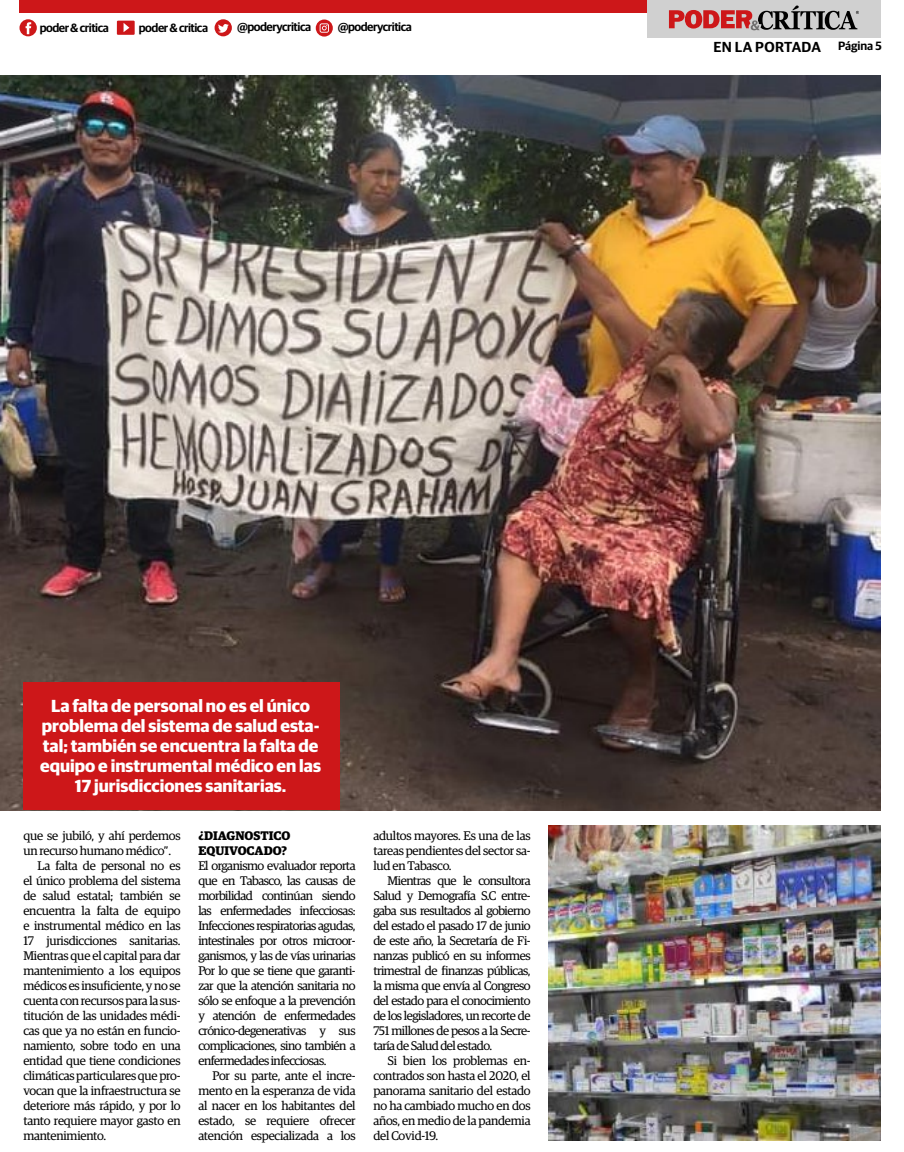
<style>
.page{position:relative;width:904px;height:1152px;background:#fff}
.page>*{position:absolute;margin:0;border:0;box-sizing:border-box;transform-origin:0 0}
.t1{font:700 17.5px/20px "Guardian Sans";color:#fff;text-align:center}
.t2{font:600 14.5px "Guardian Sans";letter-spacing:.02em;color:#000}
.t3{font:12.5px/15px "Guardian Egyp";letter-spacing:-.02em;color:#000;text-align:justify}
.t4{font:700 12.5px/15px "Guardian Egyp";color:#000}
.t5{font:600 12px "Guardian Sans";letter-spacing:-.04em;color:#000}
.s1{font-size:12px}
</style>
<div class="page">
<div style="left:647px;top:0;width:234px;height:38px;background:#d0d0d0"></div>
<div style="left:19px;top:0;width:628px;height:13px;background:#cd1719"></div>
<svg style="left:669px;top:6px;width:190px;height:24px"></svg>
<img style="left:548px;top:825px;width:332px;height:315px">
<img style="left:0;top:75px;width:880px;height:735px">
<div style="left:23px;top:682px;width:317px;height:128px;background:#cd1719"></div>
<svg style="left:117px;top:21px;width:18px;height:14px"></svg>
<svg style="left:316px;top:19px;width:17px;height:18px"></svg>
<svg style="left:214px;top:19px;width:18px;height:17px"></svg>
<svg style="left:19px;top:19px;width:18px;height:17px"></svg>
<p class="t5" style="left:40px;top:19px;width:71px">poder &amp; critica</p>
<p class="t5" style="left:139px;top:19px;width:71px">poder &amp; critica</p>
<p class="t5" style="left:237px;top:18px;width:76px">@poderycritica</p>
<p class="t5" style="left:338px;top:18px;width:76px">@poderycritica</p>
<p class="t2" style="left:713px;top:36px;width:170px">EN LA PORTADA <span class="s1">Página 5</span></p>
<h1 class="t1" style="left:40px;top:694px;width:282px">La falta de personal no es el único problema del sistema de salud esta&shy;tal; también se encuentra la falta de equipo e instrumental médico en las 17 jurisdicciones sanitarias.</h1>
<p class="t3" style="left:23px;top:827px;width:159px">que se jubiló, y ahí perdemos</p>
<p class="t3" style="left:23px;top:842px;width:149px">un recurso humano médico”.</p>
<p class="t3" style="left:38px;top:857px;width:144px">La falta de personal no es</p>
<p class="t3" style="left:23px;top:872px;width:159px">el único problema del sistema</p>
<p class="t3" style="left:23px;top:887px;width:159px">de salud estatal; también se</p>
<p class="t3" style="left:23px;top:902px;width:159px">encuentra la falta de equipo</p>
<p class="t3" style="left:23px;top:917px;width:159px">e instrumental médico en las</p>
<p class="t3" style="left:23px;top:932px;width:159px">17 jurisdicciones sanitarias.</p>
<p class="t3" style="left:23px;top:947px;width:159px">Mientras que el capital para dar</p>
<p class="t3" style="left:23px;top:962px;width:159px">mantenimiento a los equipos</p>
<p class="t3" style="left:23px;top:977px;width:159px">médicos es insuficiente, y no se</p>
<p class="t3" style="left:23px;top:992px;width:159px">cuenta con recursos para la sus-</p>
<p class="t3" style="left:23px;top:1007px;width:159px">titución de las unidades médi-</p>
<p class="t3" style="left:23px;top:1022px;width:159px">cas que ya no están en funcio-</p>
<p class="t3" style="left:23px;top:1037px;width:159px">namiento, sobre todo en una</p>
<p class="t3" style="left:23px;top:1052px;width:159px">entidad que tiene condiciones</p>
<p class="t3" style="left:23px;top:1067px;width:159px">climáticas particulares que pro-</p>
<p class="t3" style="left:23px;top:1082px;width:159px">vocan que la infraestructura se</p>
<p class="t3" style="left:23px;top:1097px;width:159px">deteriore más rápido, y por lo</p>
<p class="t3" style="left:23px;top:1112px;width:159px">tanto requiere mayor gasto en</p>
<p class="t3" style="left:23px;top:1127px;width:84px">mantenimiento.</p>
<p class="t4" style="left:198px;top:827px;width:93px">¿DIAGNOSTICO<br>EQUIVOCADO?</p>
<p class="t3" style="left:198px;top:857px;width:159px">El organismo evaluador reporta que en Tabasco, las causas de morbilidad continúan siendo las enfermedades infecciosas:<br>Infecciones respiratorias agudas, intestinales por otros microor&shy;ganismos, y las de vías urinarias Por lo que se tiene que garanti&shy;zar que la atención sanitaria no sólo se enfoque a la prevención y atención de enfermedades crónico-degenerativas y sus complicaciones, sino también a enfermedades infecciosas.</p>
<p class="t3" style="left:198px;top:1067px;width:159px;text-indent:14px">Por su parte, ante el incre&shy;mento en la esperanza de vida al nacer en los habitantes del estado, se requiere ofrecer atención especializada a los</p>
<p class="t3" style="left:373px;top:827px;width:159px">adultos mayores. Es una de las tareas pendientes del sector sa&shy;lud en Tabasco.</p>
<p class="t3" style="left:373px;top:872px;width:159px;text-indent:14px">Mientras que le consultora Salud y Demografía S.C entre&shy;gaba sus resultados al gobierno del estado el pasado 17 de junio de este año, la Secretaría de Fi&shy;nanzas publicó en su informes trimestral de finanzas públicas, la misma que envía al Congreso del estado para el conocimiento de los legisladores, un recorte de 751 millones de pesos a la Secre&shy;taría de Salud del estado.</p>
<p class="t3" style="left:373px;top:1052px;width:159px;text-indent:14px">Si bien los problemas en&shy;contrados son hasta el 2020, el panorama sanitario del estado no ha cambiado mucho en dos años, en medio de la pandemia del Covid-19.</p>
</div>
